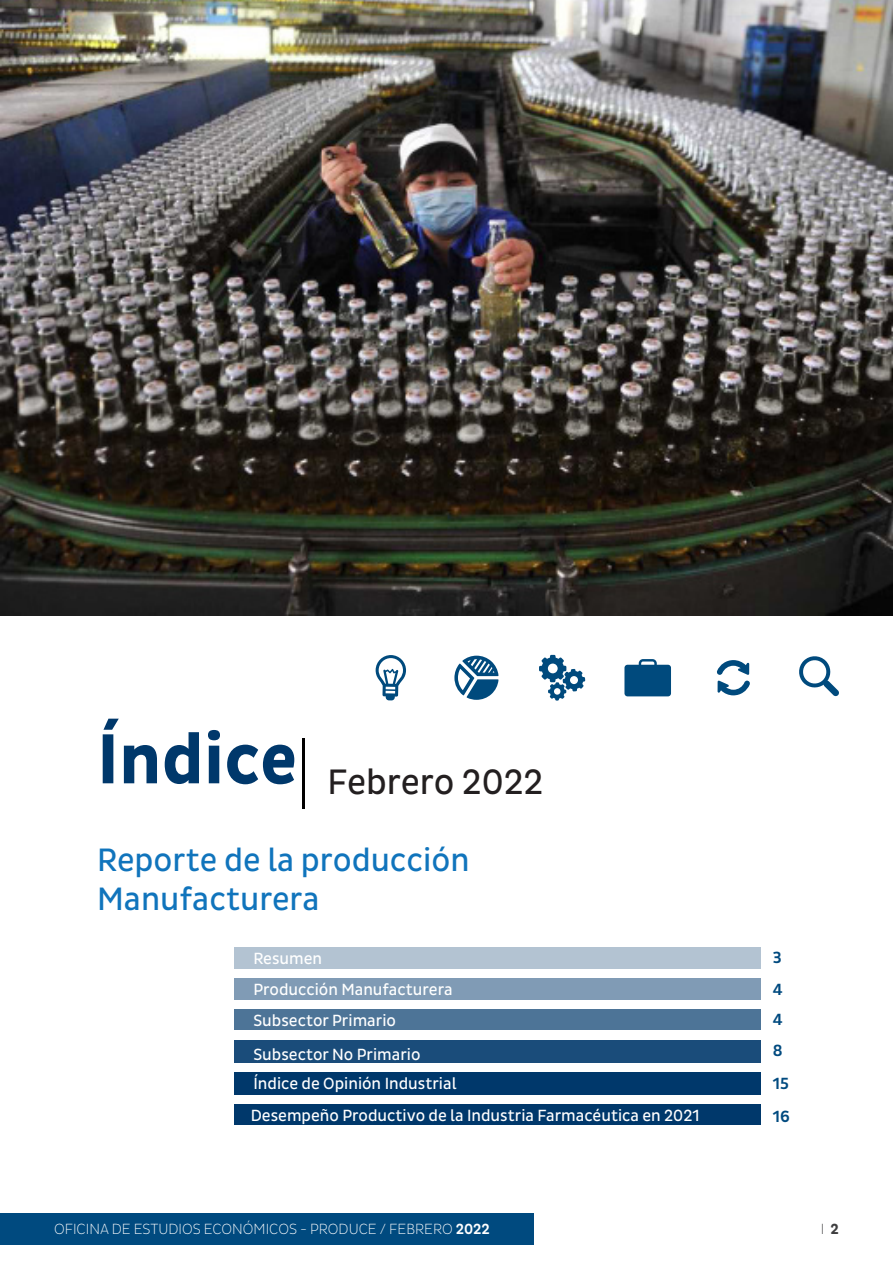
<style>
.page{position:relative;width:893px;height:1263px;background:#fff}
.page>*{position:absolute;margin:0;border:0;box-sizing:border-box;transform-origin:0 0}
.t1{font:700 72px "Pluto Sans Cond";color:#00386b}
.t2{font:36px "Pluto Sans Cond";color:#231f20}
.t3{font:33px "Pluto Sans Cond";color:#1074bc}
.t4{font:16.5px/31px "Pluto Sans Cond";color:#fff}
.t5{font:500 16.5px "Pluto Sans Cond";color:#004a7f}
.t6{font:300 15px "Pluto Sans Cond Ex";color:#fff}
.t7{font:300 15px "Pluto Sans Cond Ex";color:#3e3e3f}
.s1{font-family:"Pluto Sans Cond";font-weight:500}
.s2{font-family:"Pluto Sans Cond";font-weight:700}
</style>
<div class="page">
<div style="left:0;top:1213px;width:534px;height:32px;background:#004a7f"></div>
<hr style="left:892px;top:1213px;width:1px;height:32px;background:#004a7f">
<div style="left:234px;top:946px;width:527px;height:22px;background:#b3c3d2"></div>
<div style="left:234px;top:978px;width:527px;height:21px;background:#809bb5"></div>
<div style="left:234px;top:1009px;width:527px;height:21px;background:#4d7497"></div>
<div style="left:234px;top:1041px;width:526px;height:22px;background:#1a4c7a"></div>
<div style="left:234px;top:1072px;width:527px;height:22px;background:#00386b"></div>
<hr style="left:302px;top:738px;width:2px;height:71px;background:#010000">
<svg style="left:376px;top:655px;width:30px;height:45px"></svg>
<svg style="left:454px;top:656px;width:44px;height:44px"></svg>
<svg style="left:539px;top:655px;width:46px;height:46px"></svg>
<svg style="left:799px;top:656px;width:40px;height:40px"></svg>
<svg style="left:624px;top:659px;width:47px;height:37px;background:#22628e"></svg>
<svg style="left:717px;top:660px;width:33px;height:35px"></svg>
<div style="left:234px;top:1104px;width:527px;height:21px;background:#00386b"></div>
<img style="left:0;top:0;width:893px;height:616px">
<p class="t1" style="left:97px;top:718px;width:202px">Índice</p>
<p class="t2" style="left:327px;top:762px;width:217px">Febrero 2022</p>
<p class="t3" style="left:97px;top:841px;width:374px">Reporte de la producción</p>
<p class="t3" style="left:97px;top:880px;width:224px">Manufacturera</p>
<p class="t4" style="left:253px;top:943px;width:201px">Resumen<br>Producción Manufacturera<br>Subsector Primario</p>
<p class="t4" style="left:253px;top:1041px;width:205px;line-height:29px">Subsector No Primario<br>Índice de Opinión Industrial</p>
<p class="t4" style="left:251px;top:1100px;width:450px">Desempeño Productivo de la Industria Farmacéutica en 2021</p>
<p class="t5" style="left:773px;top:948px;width:10px">3</p>
<p class="t5" style="left:773px;top:980px;width:11px">4</p>
<p class="t5" style="left:773px;top:1010px;width:11px">4</p>
<p class="t5" style="left:773px;top:1041px;width:11px">8</p>
<p class="t5" style="left:773px;top:1074px;width:18px">15</p>
<p class="t5" style="left:773px;top:1107px;width:18px">16</p>
<p class="t6" style="left:54px;top:1221px;width:437px">OFICINA DE ESTUDIOS ECONÓMICOS - PRODUCE / FEBRERO <span class="s1">2022</span></p>
<p class="t7" style="left:821px;top:1221px;width:20px">I <span class="s2">2</span></p>
</div>
